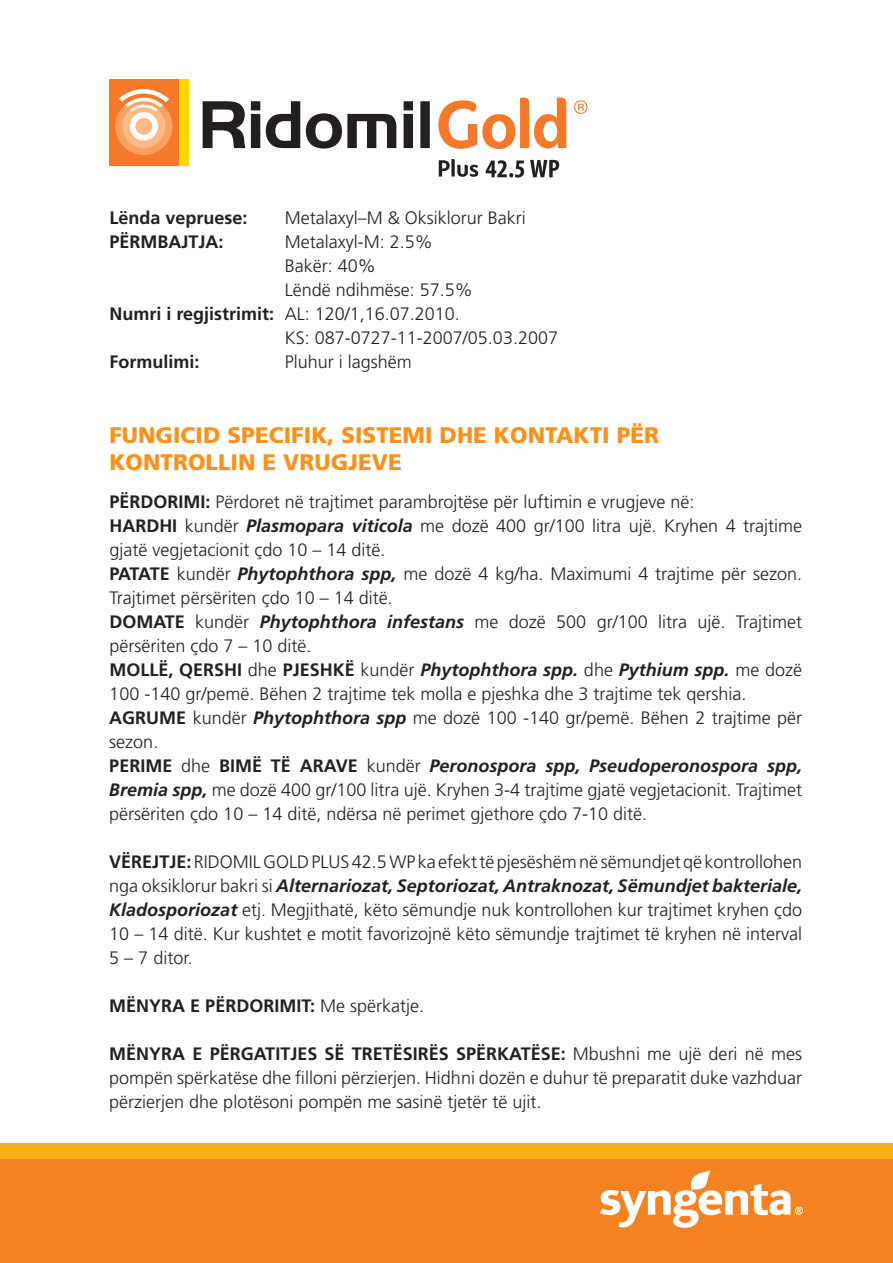
<style>
.page{position:relative;width:893px;height:1263px;background:#fff}
.page>*{position:absolute;margin:0;border:0;box-sizing:border-box;transform-origin:0 0}
.t1{font:900 22.5px/27px "Frutiger LT Std";color:#f7931d}
.t2{font:300 18px/24px "Frutiger LT Std";color:#231f20;text-align:justify}
.t3{font:700 18px "Frutiger LT Std";color:#231f20}
.s1{font-weight:700}
.s2{font-weight:700;font-style:italic}
.s3{font-weight:300}
</style>
<div class="page">
<div style="left:1px;top:1154px;width:892px;height:109px;background:#f58220"></div>
<div style="left:1px;top:1143px;width:892px;height:16px;background:#faaf18"></div>
<svg style="left:600px;top:1171px;width:203px;height:57px"></svg>
<hr style="left:0;top:1154px;width:1px;height:109px;background:#f58220">
<svg style="left:0;top:1143px;width:1px;height:16px"></svg>
<svg style="left:439px;top:159px;width:39px;height:18px"></svg>
<svg style="left:203px;top:101px;width:42px;height:47px"></svg>
<svg style="left:251px;top:101px;width:9px;height:47px"></svg>
<svg style="left:266px;top:101px;width:34px;height:47px"></svg>
<svg style="left:306px;top:113px;width:90px;height:36px"></svg>
<svg style="left:404px;top:101px;width:9px;height:47px"></svg>
<div style="left:420px;top:101px;width:10px;height:47px;background:#231f20"></div>
<svg style="left:438px;top:98px;width:128px;height:51px"></svg>
<svg style="left:574px;top:100px;width:13px;height:14px"></svg>
<div style="left:178px;top:79px;width:11px;height:87px;background:#fed503"></div>
<div style="left:109px;top:79px;width:69px;height:87px;background:#f4792a"></div>
<div style="left:115px;top:98px;width:57px;height:57px;background:#f9a160;border-radius:50%"></div>
<div style="left:122px;top:105px;width:44px;height:43px;background:#fbba86;border-radius:50%"></div>
<svg style="left:119px;top:89px;width:50px;height:52px"></svg>
<svg style="left:486px;top:160px;width:38px;height:17px"></svg>
<svg style="left:530px;top:160px;width:29px;height:17px"></svg>
<p class="t3" style="left:109px;top:207px;width:140px">Lënda vepruese:</p>
<p class="t2" style="left:285px;top:206px;width:242px">Metalaxyl–M &amp; Oksiklorur Bakri</p>
<p class="t3" style="left:109px;top:231px;width:116px">PËRMBAJTJA:</p>
<p class="t2" style="left:285px;top:230px;width:149px">Metalaxyl-M: 2.5%</p>
<p class="t2" style="left:285px;top:254px;width:93px">Bakër: 40%</p>
<p class="t2" style="left:285px;top:278px;width:190px">Lëndë ndihmëse: 57.5%</p>
<p class="t2" style="left:109px;top:302px;width:352px"><span class="s1">Numri i regjistrimit:</span> AL: 120/1,16.07.2010.</p>
<p class="t2" style="left:285px;top:326px;width:275px">KS: 087-0727-11-2007/05.03.2007</p>
<p class="t3" style="left:109px;top:351px;width:92px">Formulimi:</p>
<p class="t2" style="left:285px;top:350px;width:129px">Pluhur i lagshëm</p>
<p class="t1" style="left:109px;top:421px;width:551px">FUNGICID SPECIFIK, SISTEMI DHE KONTAKTI PËR<br>KONTROLLIN E VRUGJEVE</p>
<p class="t2" style="left:109px;top:490px;width:694px;text-align:left"><span class="s1">PËRDORIMI:</span> Përdoret në trajtimet parambrojtëse për luftimin e vrugjeve në:<br><span class="s1">HARDHI</span> kundër <span class="s2">Plasmopara viticola</span> me dozë 400 gr/100 litra ujë. Kryhen 4 trajtime gjatë vegjetacionit çdo 10 – 14 ditë.<br><span class="s1">PATATE</span> kundër <span class="s2">Phytophthora spp,</span> me dozë 4 kg/ha. Maximumi 4 trajtime për sezon.<br>Trajtimet përsëriten çdo 10 – 14 ditë.<br><span class="s1">DOMATE</span> kundër <span class="s2">Phytophthora infestans</span> me dozë 500 gr/100 litra ujë. Trajtimet përsëriten çdo 7 – 10 ditë.<br><span class="s1">MOLLË, QERSHI</span> dhe <span class="s1">PJESHKË</span> kundër <span class="s2">Phytophthora spp.</span> dhe <span class="s2">Pythium spp.</span> me dozë 100 -140 gr/pemë. Bëhen 2 trajtime tek molla e pjeshka dhe 3 trajtime tek qershia.<br><span class="s1">AGRUME</span> kundër <span class="s2">Phytophthora spp</span> me dozë 100 -140 gr/pemë. Bëhen 2 trajtime për sezon.<br><span class="s1">PERIME</span> dhe <span class="s1">BIMË TË ARAVE</span> kundër <span class="s2">Peronospora spp, Pseudoperonospora spp, Bremia spp,</span> me dozë 400 gr/100 litra ujë. Kryhen 3-4 trajtime gjatë vegjetacionit. Trajtimet përsëriten çdo 10 – 14 ditë, ndërsa në perimet gjethore çdo 7-10 ditë.</p>
<p class="t2" style="left:109px;top:850px;width:694px"><span class="s1">VËREJTJE:</span> RIDOMIL GOLD PLUS 42.5 WP ka efekt të pjesëshëm në sëmundjet që kontrollohen nga oksiklorur bakri si <span class="s2">Alternariozat, Septoriozat, Antraknozat, Sëmundjet bakteriale, Kladosporiozat</span> etj. Megjithatë, këto sëmundje nuk kontrollohen kur trajtimet kryhen çdo 10 – 14 ditë. Kur kushtet e motit favorizojnë këto sëmundje trajtimet të kryhen në interval 5 – 7 ditor.</p>
<p class="t3" style="left:109px;top:995px;width:316px">MËNYRA E PËRDORIMIT: <span class="s3">Me spërkatje.</span></p>
<p class="t2" style="left:109px;top:1042px;width:694px"><span class="s1">MËNYRA E PËRGATITJES SË TRETËSIRËS SPËRKATËSE:</span> Mbushni me ujë deri në mes pompën spërkatëse dhe filloni përzierjen. Hidhni dozën e duhur të preparatit duke vazhduar përzierjen dhe plotësoni pompën me sasinë tjetër të ujit.</p>
</div>
